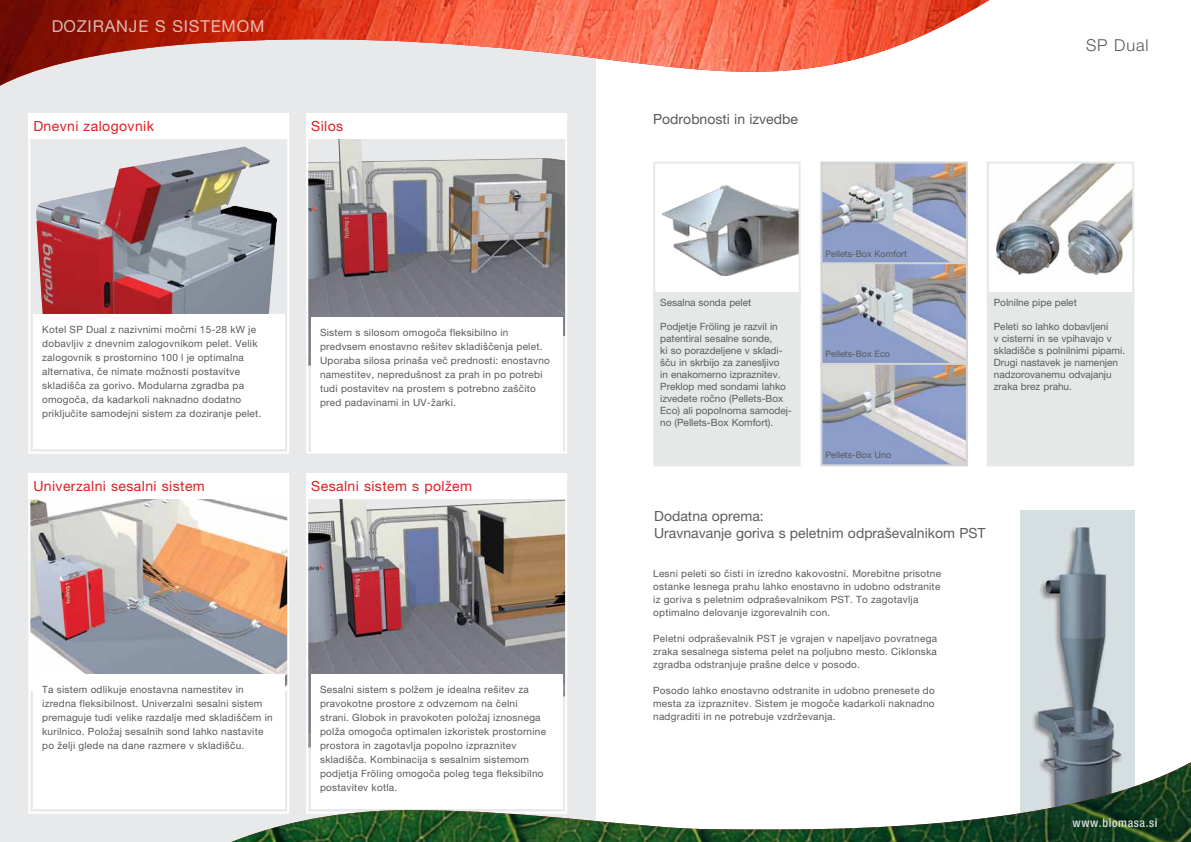
<style>
.page{position:relative;width:1191px;height:842px;background:#fff}
.page>*{position:absolute;margin:0;border:0;box-sizing:border-box;transform-origin:0 0}
.t1{font:16.4px "Helvetica Neue LT Pro";letter-spacing:.05em;color:#fff}
.t2{font:300 16.4px "Helvetica Neue LT Pro";letter-spacing:.05em;color:#58595b}
.t3{font:14px "Helvetica Neue LT Pro";letter-spacing:.03em;color:#e11b22}
.t4{font:14px/16.8px "Helvetica Neue LT Pro";color:#5a5c5e}
.t5{font:14px "Helvetica Neue LT Pro";color:#58595b}
.t6{font:500 condensed 12px "Helvetica Neue LT Pro";letter-spacing:.05em;color:#fff}
.t7{font:10px/14px "Helvetica Neue LT Pro";letter-spacing:.025em;color:#58595b}
.t8{font:10px/12px "Helvetica Neue LT Pro";color:#5a5c5e}
.t9{font:9px "Helvetica Neue LT Pro";color:#58595b}
</style>
<div class="page">
<img style="left:1020px;top:510px;width:114px;height:173px">
<div style="left:0;top:0;width:595px;height:842px;background:#e8e9ea"></div>
<img style="left:31px;top:499px;width:255px;height:173px">
<div style="left:28px;top:473px;width:261px;height:341px;border:2px solid #fff"></div>
<div style="left:28px;top:473px;width:261px;height:26px;background:#fff"></div>
<div style="left:33px;top:674px;width:251px;height:135px;background:#fff"></div>
<div style="left:31px;top:672px;width:255px;height:139px;border:4px solid #fff"></div>
<img style="left:309px;top:499px;width:255px;height:173px">
<div style="left:306px;top:473px;width:261px;height:26px;background:#fff"></div>
<div style="left:311px;top:674px;width:251px;height:135px;background:#fff"></div>
<div style="left:309px;top:672px;width:255px;height:139px;border:4px solid #fff"></div>
<img style="left:309px;top:139px;width:255px;height:176px">
<div style="left:306px;top:113px;width:261px;height:341px;border:2px solid #fff"></div>
<div style="left:311px;top:317px;width:251px;height:135px;background:#fff"></div>
<div style="left:309px;top:315px;width:255px;height:139px;border:4px solid #fff"></div>
<img style="left:36px;top:147px;width:231px;height:165px">
<div style="left:28px;top:113px;width:261px;height:341px;border:2px solid #fff"></div>
<div style="left:28px;top:113px;width:261px;height:26px;background:#fff"></div>
<div style="left:33px;top:314px;width:251px;height:135px;background:#fff"></div>
<div style="left:31px;top:312px;width:255px;height:139px;border:4px solid #fff"></div>
<img style="left:823px;top:165px;width:142px;height:298px">
<div style="left:820px;top:162px;width:148px;height:103px;border:2px solid #d1d3d5"></div>
<div style="left:820px;top:262px;width:148px;height:104px;border:2px solid #d1d3d5"></div>
<div style="left:820px;top:363px;width:148px;height:103px;border:2px solid #d1d3d5"></div>
<img style="left:663px;top:185px;width:134px;height:91px">
<div style="left:653px;top:162px;width:147px;height:141px;border:2px solid #e6e7e7"></div>
<div style="left:654px;top:293px;width:145px;height:172px;background:#e6e7e7"></div>
<div style="left:653px;top:292px;width:147px;height:174px;border:2px solid #e6e7e7"></div>
<img style="left:996px;top:165px;width:135px;height:110px">
<div style="left:986px;top:162px;width:148px;height:141px;border:2px solid #e6e7e7"></div>
<div style="left:987px;top:293px;width:146px;height:172px;background:#e6e7e7"></div>
<div style="left:986px;top:292px;width:148px;height:174px;border:2px solid #e6e7e7"></div>
<div style="left:306px;top:113px;width:261px;height:26px;background:#fff"></div>
<svg style="left:196px;top:683px;width:939px;height:131px"></svg>
<img style="left:231px;top:762px;width:960px;height:80px">
<img style="left:0;top:0;width:989px;height:91px">
<h1 class="t1" style="left:51px;top:16px;width:215px">Doziranje s sistemom</h1>
<h1 class="t2" style="left:1086px;top:35px;width:64px">SP Dual</h1>
<h2 class="t3" style="left:33px;top:118px;width:122px">Dnevni zalogovnik</h2>
<h2 class="t3" style="left:311px;top:118px;width:34px">Silos</h2>
<h2 class="t5" style="left:653px;top:111px;width:146px">Podrobnosti in izvedbe</h2>
<p class="t9" style="left:825px;top:248px;width:83px">Pellets-Box Komfort</p>
<p class="t7" style="left:42px;top:322px;width:221px">Kotel SP Dual z nazivnimi močmi 15-28 kW je dobavljiv z dnevnim zalogovnikom pelet. Velik zalogovnik s prostornino 100 l je optimalna alternativa, če nimate možnosti postavitve skladišča za gorivo. M odularna zgradba pa omogoča, da kadarkoli naknadno dodatno priključite samodejni sistem za doziranje pelet.</p>
<p class="t7" style="left:320px;top:325px;width:231px">Sistem s silosom omogoča fleksibilno in predvsem enostavno rešitev skladiščenja pelet.<br>Uporaba silosa prinaša več prednosti: enostavno namestitev, nepredušnost za prah in po potrebi tudi postavitev na prostem s potrebno zaščito pred padavinami in UV-žarki.</p>
<p class="t8" style="left:660px;top:296px;width:93px">Sesalna sonda pelet</p>
<p class="t8" style="left:660px;top:320px;width:133px">Podjetje Fröling je razvil in patentiral sesalne sonde,<br>ki so porazdeljene v skladi&shy;šču in skrbijo za zanesljivo<br>in enakomerno izpraznitev.<br>Preklop med sondami lahko izvedete ročno (Pellets-Box<br>Eco) ali popolnoma samodej&shy;no (Pellets-Box Komfort).</p>
<p class="t9" style="left:825px;top:349px;width:66px">Pellets-Box Eco</p>
<p class="t8" style="left:993px;top:296px;width:84px">Polnilne pipe pelet</p>
<p class="t8" style="left:993px;top:320px;width:133px">Peleti so lahko dobavljeni<br>v cisterni in se vpihavajo v skladišče s polnilnimi pipami.<br>Drugi nastavek je namenjen nadzorovanemu odvajanju zraka brez prahu.</p>
<p class="t9" style="left:825px;top:449px;width:67px">Pellets-Box Uno</p>
<h2 class="t3" style="left:33px;top:478px;width:173px">Univerzalni sesalni sistem</h2>
<h2 class="t3" style="left:311px;top:478px;width:162px">Sesalni sistem s polžem</h2>
<h2 class="t4" style="left:654px;top:508px;width:315px">Dodatna oprema:<br>Uravnavanje goriva s peletnim odpraševalnikom PST</h2>
<p class="t7" style="left:653px;top:567px;width:289px;line-height:13px;text-align:justify">Lesni peleti so čisti in izredno kakovostni. Morebitne prisotne ostanke lesnega prahu lahko enostavno in udobno odstranite iz goriva s peletnim odpraševalnikom PST</p>
<p class="t7" style="left:850px;top:592px;width:70px">. To zagotavlja</p>
<p class="t7" style="left:42px;top:682px;width:232px">Ta sistem odlikuje enostavna namestitev in izredna fleksibilnost. Univerzalni sesalni sistem premaguje tudi velike razdalje med skladiščem in kurilnico. Položaj sesalnih sond lahko nastavite po želji glede na dane razmere v skladišču.</p>
<p class="t7" style="left:320px;top:682px;width:227px">Sesalni sistem s polžem je idealna rešitev za pravokotne prostore z odvzemom na čelni strani. Globok in pravokoten položaj iznosnega polža omogoča optimalen izkoristek prostornine prostora in zagotavlja popolno izpraznitev skladišča. Kombinacija s sesalnim sistemom podjetja Fröling omogoča poleg tega fleksibilno postavitev kotla.</p>
<p class="t7" style="left:653px;top:605px;width:179px">optimalno delovanje izgorevalnih con.</p>
<p class="t7" style="left:653px;top:631px;width:111px">Peletni odpraševalnik PST</p>
<p class="t7" style="left:653px;top:632px;width:285px;line-height:13px;text-align:justify;text-indent:126px">je vgrajen v napeljavo povratnega zraka sesalnega sistema pelet na poljubno mesto. Ciklonska zgradba odstranjuje prašne delce v posodo.</p>
<p class="t7" style="left:653px;top:684px;width:283px;line-height:13px;text-align:justify">Posodo lahko enostavno odstranite in udobno prenesete do mesta za izpraznitev. Sistem je mogoče kadarkoli naknadno nadgraditi in ne potrebuje vzdrževanja.</p>
<p class="t6" style="left:1072px;top:816px;width:87px">www.biomasa.si</p>
</div>
